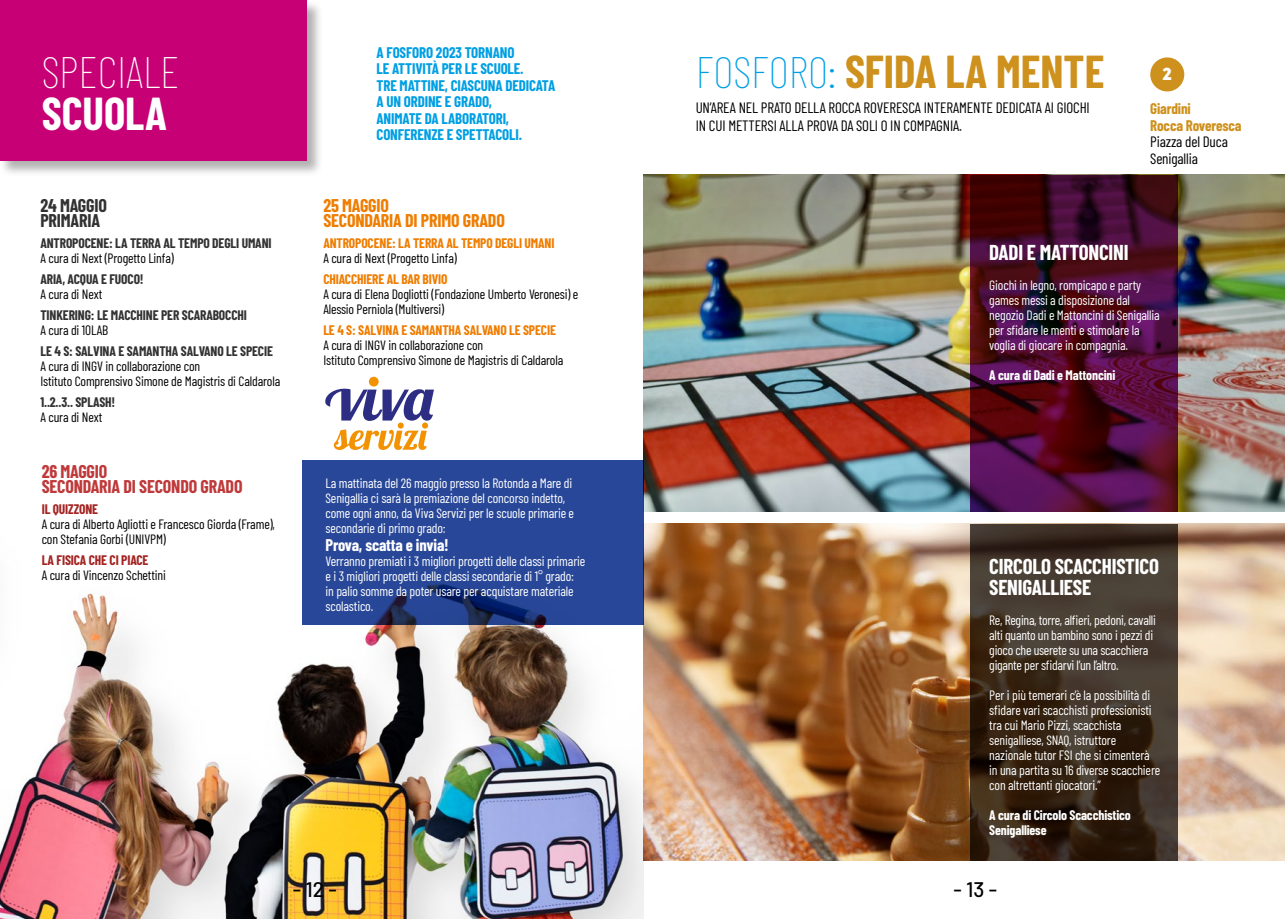
<style>
.page{position:relative;width:1285px;height:919px;background:#fff}
.page>*{position:absolute;margin:0;border:0;box-sizing:border-box;transform-origin:0 0}
.t1{font:700 45px "Barlow Condensed";color:#ce911e}
.t2{font:100 45px "Barlow Condensed";color:#fff}
.t3{font:700 45px "Barlow Condensed";color:#fff}
.t4{font:700 21px/21px "Barlow Condensed";letter-spacing:-.01em;color:#fff}
.t5{font:500 21px "Barlow";color:#000}
.t6{font:700 18px/15px "Barlow Condensed";letter-spacing:-.01em;color:#bf393a}
.t7{font:700 18px/15px "Barlow Condensed";letter-spacing:-.01em;color:#ef7d00}
.t8{font:700 18px/15px "Barlow Condensed";letter-spacing:-.01em;color:#323232}
.t9{font:800 18px "Noah Grotesque";color:#fff}
.t10{font:700 16.5px "Barlow Condensed";letter-spacing:-.01em;color:#fff}
.t11{font:700 15px/16.5px "Barlow Condensed";letter-spacing:-.01em;color:#009fe3}
.t12{font:15px/18px "Barlow Condensed";letter-spacing:-.01em;color:#000}
.t13{font:700 15px/16.5px "Barlow Condensed";letter-spacing:-.01em;color:#ce911e}
.t14{font:13.5px/15px "Barlow Condensed";letter-spacing:-.01em;color:#fff}
.t15{font:13.5px/15px "Barlow Condensed";letter-spacing:-.01em;color:#000}
.t16{font:700 13.5px "Barlow Condensed";letter-spacing:-.01em;color:#323232}
.t17{font:700 13.5px "Barlow Condensed";letter-spacing:-.01em;color:#ef7d00}
.t18{font:700 13.5px/15px "Barlow Condensed";letter-spacing:-.01em;color:#fff}
.t19{font:700 13.5px "Barlow Condensed";letter-spacing:-.01em;color:#a42422}
.s1{font-weight:100;color:#009fe3}
</style>
<div class="page">
<img style="left:0;top:376px;width:643px;height:542px">
<div style="left:0;top:0;width:323px;height:176px;background:#999;opacity:.75"></div>
<div style="left:0;top:0;width:306px;height:160px;background:#c70076"></div>
<img style="left:643px;top:174px;width:641px;height:337px">
<img style="left:643px;top:523px;width:641px;height:337px">
<svg style="left:970px;top:175px;width:207px;height:336px;background:#4a0c2d"></svg>
<svg style="left:970px;top:523px;width:207px;height:337px;background:#3c2e21"></svg>
<div style="left:1149px;top:57px;width:34px;height:34px;background:#ce911e;border-radius:50%"></div>
<div style="left:302px;top:460px;width:341px;height:164px;background:#284798"></div>
<div style="left:369px;top:377px;width:9px;height:9px;background:#f39200;border-radius:50%"></div>
<svg style="left:324px;top:387px;width:110px;height:63px"></svg>
<h1 class="t2" style="left:42px;top:39px;width:139px">SPECIALE</h1>
<h1 class="t3" style="left:42px;top:81px;width:127px">SCUOLA</h1>
<h3 class="t8" style="left:40px;top:196px;width:68px">24 MAGGIO<br>PRIMARIA</h3>
<p class="t16" style="left:40px;top:233px;width:233px">ANTROPOCENE: LA TERRA AL TEMPO DEGLI UMANI</p>
<p class="t15" style="left:40px;top:249px;width:135px">A cura di Next (Progetto Linfa)</p>
<p class="t16" style="left:40px;top:269px;width:105px">ARIA, ACQUA E FUOCO!</p>
<p class="t15" style="left:40px;top:285px;width:63px">A cura di Next</p>
<p class="t16" style="left:40px;top:305px;width:208px">TINKERING: LE MACCHINE PER SCARABOCCHI</p>
<p class="t15" style="left:40px;top:321px;width:69px">A cura di 10LAB</p>
<p class="t16" style="left:40px;top:341px;width:234px">LE 4 S: SALVINA E SAMANTHA SALVANO LE SPECIE</p>
<p class="t15" style="left:40px;top:357px;width:241px">A cura di INGV in collaborazione con<br>Istituto Comprensivo Simone de Magistris di Caldarola</p>
<p class="t16" style="left:40px;top:392px;width:76px">1..2..3.. SPLASH!</p>
<p class="t15" style="left:40px;top:408px;width:63px">A cura di Next</p>
<h3 class="t6" style="left:42px;top:463px;width:202px">26 MAGGIO<br>SECONDARIA DI SECONDO GRADO</h3>
<p class="t19" style="left:42px;top:499px;width:58px">IL QUIZZONE</p>
<p class="t15" style="left:42px;top:515px;width:235px">A cura di Alberto Agliotti e Francesco Giorda (Frame), con Stefania Gorbi (UNIVPM)</p>
<p class="t19" style="left:42px;top:550px;width:108px">LA FISICA CHE CI PIACE</p>
<p class="t15" style="left:42px;top:566px;width:126px">A cura di Vincenzo Schettini</p>
<p class="t11" style="left:376px;top:43px;width:180px">A FOSFORO 2023 TORNANO<br>LE ATTIVITÀ PER LE SCUOLE.<br>TRE MATTINE, CIASCUNA DEDICATA<br>A UN ORDINE E GRADO,<br>ANIMATE DA LABORATORI,<br>CONFERENZE E SPETTACOLI.</p>
<h3 class="t7" style="left:323px;top:196px;width:183px">25 MAGGIO<br>SECONDARIA DI PRIMO GRADO</h3>
<p class="t17" style="left:323px;top:233px;width:233px">ANTROPOCENE: LA TERRA AL TEMPO DEGLI UMANI</p>
<p class="t15" style="left:323px;top:249px;width:135px">A cura di Next (Progetto Linfa)</p>
<p class="t17" style="left:323px;top:269px;width:126px">CHIACCHIERE AL BAR BIVIO</p>
<p class="t15" style="left:323px;top:285px;width:256px">A cura di Elena Dogliotti (Fondazione Umberto Veronesi) e<br>Alessio Perniola (Multiversi)</p>
<p class="t17" style="left:323px;top:320px;width:234px">LE 4 S: SALVINA E SAMANTHA SALVANO LE SPECIE</p>
<p class="t15" style="left:323px;top:336px;width:241px">A cura di INGV in collaborazione con<br>Istituto Comprensivo Simone de Magistris di Caldarola</p>
<p class="t14" style="left:325px;top:475px;width:250px">La mattinata del 26 maggio presso la Rotonda a Mare di Senigallia ci sarà la premiazione del concorso indetto, come ogni anno, da Viva Servizi per le scuole primarie e secondarie di primo grado:</p>
<p class="t10" style="left:325px;top:533px;width:125px">Prova, scatta e invia!</p>
<p class="t14" style="left:325px;top:553px;width:261px">Verranno premiati i 3 migliori progetti delle classi primarie e i 3 migliori progetti delle classi secondarie di 1° grado: in palio somme da poter usare per acquistare materiale scolastico.</p>
<h2 class="t5" style="left:293px;top:874px;width:46px">- 12 -</h2>
<h1 class="t1" style="left:695px;top:39px;width:410px"><span class="s1">FOSFORO:</span> SFIDA LA MENTE</h1>
<p class="t12" style="left:695px;top:97px;width:395px">UN’AREA NEL PRATO DELLA ROCCA ROVERESCA INTERAMENTE DEDICATA AI GIOCHI<br>IN CUI METTERSI ALLA PROVA DA SOLI O IN COMPAGNIA.</p>
<h3 class="t9" style="left:1162px;top:62px;width:11px">2</h3>
<p class="t13" style="left:1149px;top:100px;width:93px">Giardini<br>Rocca Roveresca</p>
<p class="t12" style="left:1149px;top:132px;width:79px;line-height:16.5px">Piazza del Duca<br>Senigallia</p>
<h2 class="t4" style="left:989px;top:240px;width:141px">DADI E MATTONCINI</h2>
<p class="t14" style="left:989px;top:276px;width:172px">Giochi in legno, rompicapo e party games messi a disposizione dal negozio Dadi e Mattoncini di Senigallia per sfidare le menti e stimolare la voglia di giocare in compagnia.</p>
<p class="t18" style="left:989px;top:366px;width:128px">A cura di Dadi e Mattoncini</p>
<h2 class="t4" style="left:989px;top:554px;width:171px">CIRCOLO SCACCHISTICO<br>SENIGALLIESE</h2>
<p class="t14" style="left:989px;top:611px;width:168px">Re, Regina, torre, alfieri, pedoni, cavalli alti quanto un bambino sono i pezzi di gioco che userete su una scacchiera gigante per sfidarvi l’un l’altro.</p>
<p class="t14" style="left:989px;top:686px;width:172px">Per i più temerari c’è la possibilità di sfidare vari scacchisti professionisti tra cui Mario Pizzi, scacchista senigalliese, SNAQ, istruttore nazionale tutor FSI che si cimenterà in una partita su 16 diverse scacchiere con altrettanti giocatori.”</p>
<p class="t18" style="left:989px;top:806px;width:143px">A cura di Circolo Scacchistico<br>Senigalliese</p>
<h2 class="t5" style="left:953px;top:874px;width:45px">- 13 -</h2>
</div>
